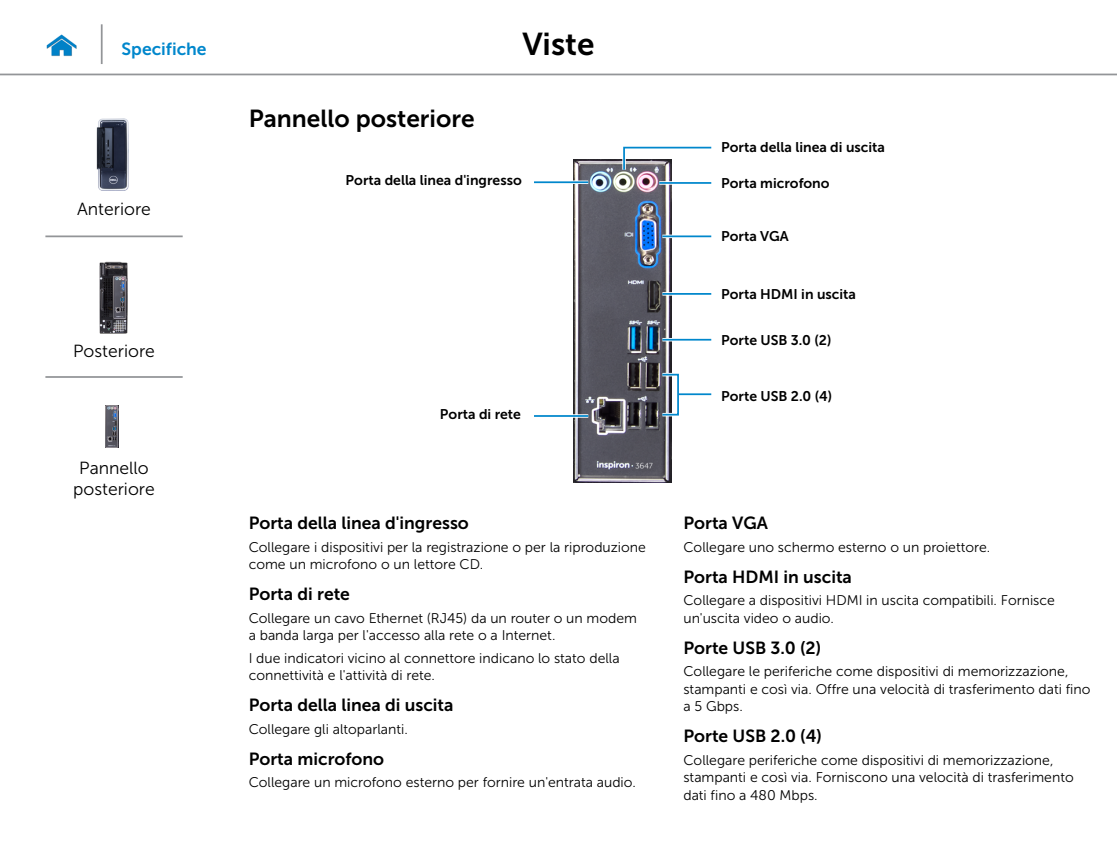
<style>
.page{position:relative;width:1117px;height:844px;background:#fff}
.page>*{position:absolute;margin:0;border:0;box-sizing:border-box;transform-origin:0 0}
.t1{font:31.5px "Museo Sans For Dell 700";color:#000}
.Head2{font:24.5px "Museo Sans For Dell 700";color:#000}
.Callout_Head{font:17.5px "Museo Sans For Dell 700";color:#000}
.t2{font:17.5px/21px "Museo Sans For Dell 300";color:#000;text-align:center}
.t3{font:17.5px "Museo Sans For Dell 700";color:#0087cc}
.Callout_description{font:14px/17.5px "Museo Sans For Dell 300";color:#000}
.Callout-L{font:14px "Museo Sans For Dell 700";color:#000}
</style>
<div class="page">
<hr style="left:0;top:74px;width:1116px;height:1px;background:#939598">
<img style="left:46px;top:34px;width:31px;height:23px">
<img style="left:573px;top:159px;width:98px;height:323px">
<div style="left:660px;top:373px;width:19px;height:43px;border:4px solid #fff"></div>
<div style="left:661px;top:373px;width:17px;height:42px;border:2px solid #0087cc"></div>
<svg style="left:678px;top:392px;width:33px;height:4px"></svg>
<hr style="left:678px;top:393px;width:33px;height:2px;background:#0087cc">
<hr style="left:662px;top:338px;width:49px;height:3px;background:#fff">
<hr style="left:662px;top:339px;width:49px;height:1px;background:#0087cc">
<hr style="left:662px;top:292px;width:49px;height:3px;background:#fff">
<hr style="left:662px;top:293px;width:49px;height:2px;background:#0087cc">
<svg style="left:662px;top:234px;width:49px;height:4px"></svg>
<hr style="left:662px;top:235px;width:49px;height:2px;background:#0087cc">
<hr style="left:534px;top:414px;width:54px;height:3px;background:#fff">
<hr style="left:534px;top:415px;width:54px;height:2px;background:#0087cc">
<svg style="left:659px;top:181px;width:13px;height:4px"></svg>
<hr style="left:659px;top:182px;width:52px;height:2px;background:#0087cc">
<svg style="left:620px;top:146px;width:92px;height:27px"></svg>
<svg style="left:534px;top:180px;width:54px;height:4px"></svg>
<hr style="left:534px;top:181px;width:54px;height:2px;background:#0087cc">
<hr style="left:101px;top:24px;width:2px;height:40px;background:#939598">
<img style="left:96px;top:119px;width:33px;height:72px">
<img style="left:100px;top:261px;width:28px;height:72px">
<img style="left:105px;top:405px;width:13px;height:42px">
<hr style="left:45px;top:235px;width:138px;height:2px;background:#939598">
<hr style="left:45px;top:376px;width:138px;height:2px;background:#939598">
<p class="t3" style="left:122px;top:39px;width:86px">Specifiche</p>
<h1 class="t1" style="left:522px;top:26px;width:74px">Viste</h1>
<p class="Head2" style="left:249px;top:104px;width:227px">Pannello posteriore</p>
<p class="Callout-L" style="left:721px;top:139px;width:165px">Porta della linea di uscita</p>
<p class="t2" style="left:77px;top:199px;width:75px">Anteriore</p>
<p class="t2" style="left:73px;top:340px;width:83px">Posteriore</p>
<p class="t2" style="left:73px;top:457px;width:83px">Pannello posteriore</p>
<p class="Callout-L" style="left:345px;top:172px;width:177px">Porta della linea d'ingresso</p>
<p class="Callout-L" style="left:721px;top:175px;width:110px">Porta microfono</p>
<p class="Callout-L" style="left:721px;top:229px;width:69px">Porta VGA</p>
<p class="Callout-L" style="left:721px;top:286px;width:136px">Porta HDMI in uscita</p>
<p class="Callout-L" style="left:721px;top:332px;width:112px">Porte USB 3.0 (2)</p>
<p class="Callout-L" style="left:440px;top:406px;width:82px">Porta di rete</p>
<p class="Callout-L" style="left:721px;top:388px;width:112px">Porte USB 2.0 (4)</p>
<p class="Callout_Head" style="left:249px;top:513px;width:221px">Porta della linea d'ingresso</p>
<p class="Callout_description" style="left:249px;top:538px;width:398px">Collegare i dispositivi per la registrazione o per la riproduzione come un microfono o un lettore CD.</p>
<p class="Callout_Head" style="left:249px;top:584px;width:103px">Porta di rete</p>
<p class="Callout_description" style="left:249px;top:609px;width:389px">Collegare un cavo Ethernet (RJ45) da un router o un modem a banda larga per l'accesso alla rete o a Internet.</p>
<p class="Callout_description" style="left:249px;top:649px;width:372px">I due indicatori vicino al connettore indicano lo stato della connettività e l'attività di rete.</p>
<p class="Callout_Head" style="left:249px;top:695px;width:206px">Porta della linea di uscita</p>
<p class="Callout_description" style="left:249px;top:720px;width:161px">Collegare gli altoparlanti.</p>
<p class="Callout_Head" style="left:249px;top:748px;width:137px">Porta microfono</p>
<p class="Callout_description" style="left:249px;top:773px;width:389px">Collegare un microfono esterno per fornire un'entrata audio.</p>
<p class="Callout_Head" style="left:683px;top:513px;width:86px">Porta VGA</p>
<p class="Callout_description" style="left:683px;top:538px;width:308px">Collegare uno schermo esterno o un proiettore.</p>
<p class="Callout_Head" style="left:683px;top:567px;width:170px">Porta HDMI in uscita</p>
<p class="Callout_description" style="left:683px;top:591px;width:373px">Collegare a dispositivi HDMI in uscita compatibili. Fornisce un'uscita video o audio.</p>
<p class="Callout_Head" style="left:683px;top:638px;width:139px">Porte USB 3.0 (2)</p>
<p class="Callout_description" style="left:683px;top:662px;width:408px">Collegare le periferiche come dispositivi di memorizzazione, stampanti e così via. Offre una velocità di trasferimento dati fino a 5 Gbps.</p>
<p class="Callout_Head" style="left:683px;top:726px;width:140px">Porte USB 2.0 (4)</p>
<p class="Callout_description" style="left:683px;top:751px;width:392px">Collegare periferiche come dispositivi di memorizzazione, stampanti e così via. Forniscono una velocità di trasferimento dati fino a 480 Mbps.</p>
</div>
